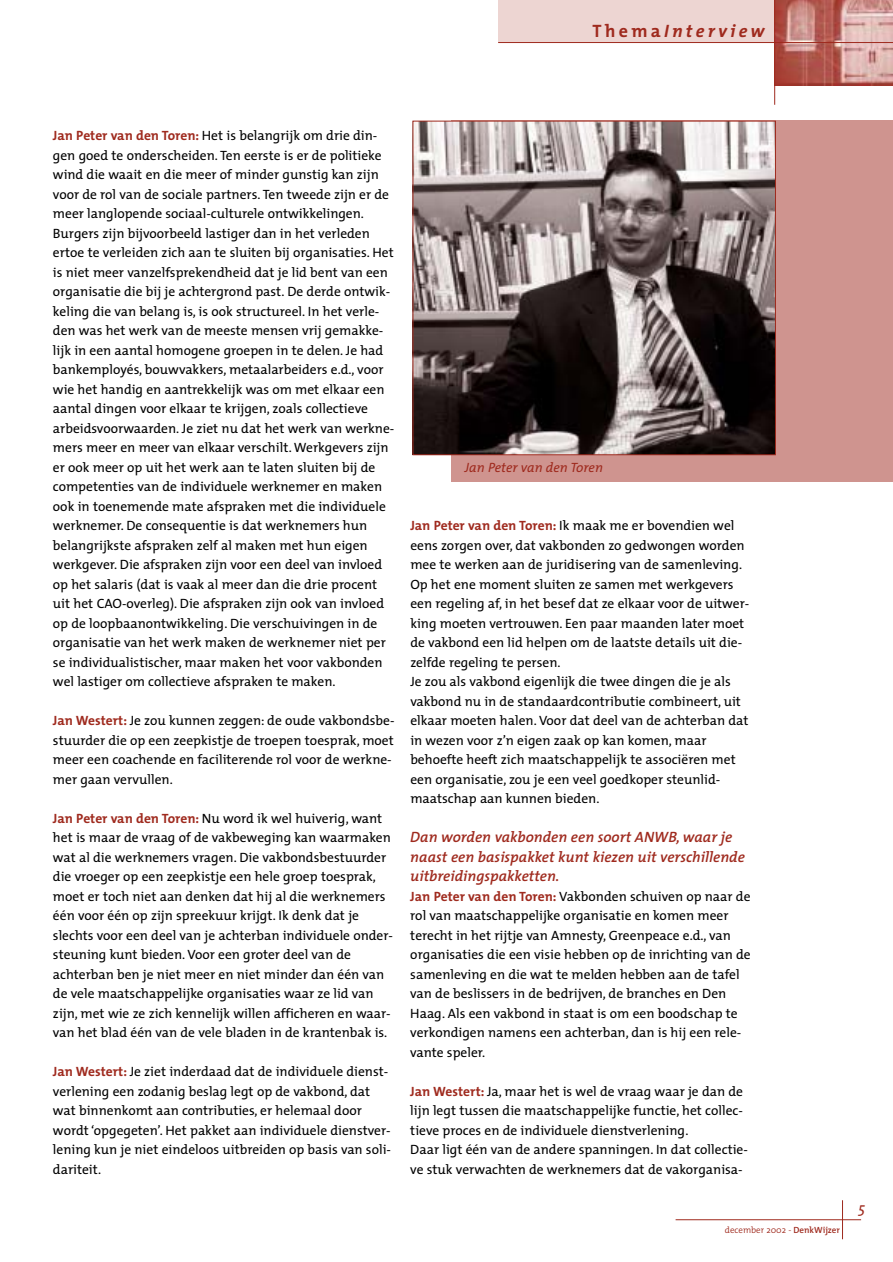
<style>
.page{position:relative;width:893px;height:1262px;background:#fff}
.page>*{position:absolute;margin:0;border:0;box-sizing:border-box;transform-origin:0 0}
.t1{font:italic 700 18px "The Mix";letter-spacing:.175em;color:#9f2a1e}
.t2{font:italic 600 15px/19.5px "The Mix";color:#9f2a1e}
.t3{font:italic 15px "The Mix";color:#9f2a1e}
.t4{font:13.5px/19.5px "The Mix";color:#000}
.t5{font:italic 13.5px "The Mix";color:#9f2a1e}
.t6{font:300 9px "The Mix";color:#9f2a1e}
.s1{font-style:normal}
.s2{font-weight:700;color:#9f2a1e}
.s3{font-weight:600}
</style>
<div class="page">
<div style="left:451px;top:121px;width:441px;height:361px;background:#cf948f"></div>
<div style="left:498px;top:0;width:285px;height:43px;background:#edd5d2"></div>
<img style="left:775px;top:0;width:117px;height:85px">
<hr style="left:498px;top:42px;width:394px;height:1px;background:#9f2a1e">
<hr style="left:774px;top:0;width:1px;height:105px;background:#9f2a1e">
<hr style="left:842px;top:1200px;width:1px;height:39px;background:#9f2a1e">
<hr style="left:675px;top:1219px;width:186px;height:1px;background:#9f2a1e">
<img style="left:414px;top:123px;width:359px;height:330px">
<div style="left:412px;top:121px;width:363px;height:334px;border:1px solid #9f2a1e"></div>
<h1 class="t1" style="left:592px;top:24px;width:173px"><span class="s1">Thema</span>Interview</h1>
<p class="t4" style="left:53px;top:127px;width:343px"><span class="s2">Jan Peter van den Toren:</span> Het is belangrijk om drie din&shy;gen goed te onderscheiden. Ten eerste is er de politieke wind die waait en die meer of minder gunstig kan zijn voor de rol van de sociale partners. Ten tweede zijn er de meer langlopende sociaal-culturele ontwikkelingen.<br>Burgers zijn bijvoorbeeld lastiger dan in het verleden ertoe te verleiden zich aan te sluiten bij organisaties. Het is niet meer vanzelfsprekendheid dat je lid bent van een organisatie die bij je achtergrond past. De derde ontwik&shy;keling die van belang is, is ook structureel. In het verle&shy;den was het werk van de meeste mensen vrij gemakke&shy;lijk in een aantal homogene groepen in te delen. Je had bankemployés, bouwvakkers, metaalarbeiders e.d., voor wie het handig en aantrekkelijk was om met elkaar een aantal dingen voor elkaar te krijgen, zoals collectieve arbeidsvoorwaarden. Je ziet nu dat het werk van werkne&shy;mers meer en meer van elkaar verschilt. Werkgevers zijn er ook meer op uit het werk aan te laten sluiten bij de competenties van de individuele werknemer en maken ook in toenemende mate afspraken met die individuele werknemer. De consequentie is dat werknemers hun belangrijkste afspraken zelf al maken met hun eigen werkgever. Die afspraken zijn voor een deel van invloed op het salaris (dat is vaak al meer dan die drie procent uit het CAO-overleg). Die afspraken zijn ook van invloed op de loopbaanontwikkeling. Die verschuivingen in de organisatie van het werk maken de werknemer niet per se individualistischer, maar maken het voor vakbonden wel lastiger om collectieve afspraken te maken.</p>
<p class="t4" style="left:53px;top:712px;width:343px"><span class="s2">Jan Westert:</span> Je zou kunnen zeggen: de oude vakbondsbe&shy;stuurder die op een zeepkistje de troepen toesprak, moet meer een coachende en faciliterende rol voor de werkne&shy;mer gaan vervullen.</p>
<p class="t4" style="left:53px;top:810px;width:341px"><span class="s2">Jan Peter van den Toren:</span> Nu word ik wel huiverig, want het is maar de vraag of de vakbeweging kan waarmaken wat al die werknemers vragen. Die vakbondsbestuurder die vroeger op een zeepkistje een hele groep toesprak, moet er toch niet aan denken dat hij al die werknemers één voor één op zijn spreekuur krijgt. Ik denk dat je slechts voor een deel van je achterban individuele onder&shy;steuning kunt bieden. Voor een groter deel van de achterban ben je niet meer en niet minder dan één van de vele maatschappelijke organisaties waar ze lid van zijn, met wie ze zich kennelijk willen afficheren en waar&shy;van het blad één van de vele bladen in de krantenbak is.</p>
<p class="t4" style="left:53px;top:1063px;width:339px"><span class="s2">Jan Westert:</span> Je ziet inderdaad dat de individuele dienst&shy;verlening een zodanig beslag legt op de vakbond, dat wat binnenkomt aan contributies, er helemaal door wordt ‘opgegeten’. Het pakket aan individuele dienstver&shy;lening kun je niet eindeloos uitbreiden op basis van soli&shy;dariteit.</p>
<p class="t5" style="left:465px;top:462px;width:139px">Jan Peter van den Toren</p>
<p class="t4" style="left:410px;top:517px;width:340px"><span class="s2">Jan Peter van den Toren:</span> Ik maak me er bovendien wel eens zorgen over, dat vakbonden zo gedwongen worden mee te werken aan de juridisering van de samenleving.<br>Op het ene moment sluiten ze samen met werkgevers een regeling af, in het besef dat ze elkaar voor de uitwer&shy;king moeten vertrouwen. Een paar maanden later moet de vakbond een lid helpen om de laatste details uit die&shy;zelfde regeling te persen.<br>Je zou als vakbond eigenlijk die twee dingen die je als vakbond nu in de standaardcontributie combineert, uit elkaar moeten halen. Voor dat deel van de achterban dat in wezen voor z’n eigen zaak op kan komen, maar behoefte heeft zich maatschappelijk te associëren met een organisatie, zou je een veel goedkoper steunlid&shy;maatschap aan kunnen bieden.</p>
<p class="t2" style="left:410px;top:829px;width:336px">Dan worden vakbonden een soort ANWB, waar je naast een basispakket kunt kiezen uit verschillende uitbreidingspakketten.</p>
<p class="t4" style="left:410px;top:888px;width:342px"><span class="s2">Jan Peter van den Toren:</span> Vakbonden schuiven op naar de rol van maatschappelijke organisatie en komen meer terecht in het rijtje van Amnesty, Greenpeace e.d., van organisaties die een visie hebben op de inrichting van de samenleving en die wat te melden hebben aan de tafel van de beslissers in de bedrijven, de branches en Den Haag. Als een vakbond in staat is om een boodschap te verkondigen namens een achterban, dan is hij een rele&shy;vante speler.</p>
<p class="t4" style="left:410px;top:1083px;width:339px"><span class="s2">Jan Westert:</span> Ja, maar het is wel de vraag waar je dan de lijn legt tussen die maatschappelijke functie, het collec&shy;tieve proces en de individuele dienstverlening.<br>Daar ligt één van de andere spanningen. In dat collectie&shy;ve stuk verwachten de werknemers dat de vakorganisa-</p>
<p class="t6" style="left:724px;top:1226px;width:117px">december 2002 - <span class="s3">DenkWijzer</span></p>
<p class="t3" style="left:858px;top:1202px;width:8px">5</p>
</div>
